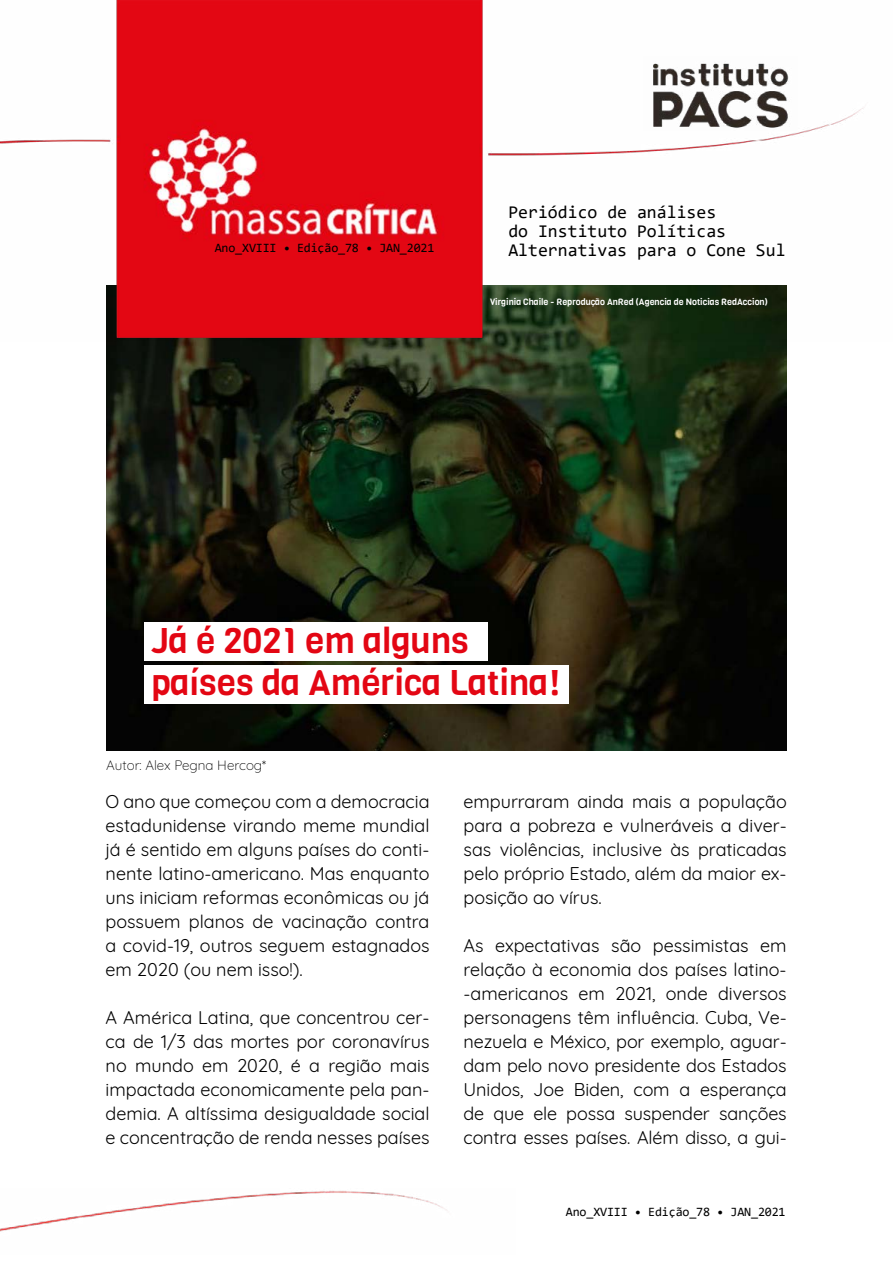
<style>
.page{position:relative;width:893px;height:1263px;background:#fff}
.page>*{position:absolute;margin:0;border:0;box-sizing:border-box;transform-origin:0 0}
.t1{font:35.1px/42.2px "Viga";color:#e30613}
.t2{font:18px/24px "Quicksand";color:#000;text-align:justify}
.t3{font:18px/18.8px "Consolas";color:#000}
.t4{font:300 13.5px "Quicksand";color:#000}
.t5{font:12.75px "Consolas";letter-spacing:-.01em;color:#000}
.t6{font:9px "Viga";color:#fff}
</style>
<div class="page">
<img style="left:0;top:1190px;width:447px;height:42px">
<img style="left:106px;top:341px;width:681px;height:409px">
<img style="left:0;top:0;width:863px;height:341px">
<img style="left:643px;top:57px;width:154px;height:74px">
<img style="left:145px;top:665px;width:424px;height:38px">
<img style="left:145px;top:623px;width:342px;height:37px">
<p class="t5" style="left:215px;top:239px;width:221px">Ano_XVIII • Edição_78 • JAN_2021</p>
<p class="t3" style="left:508px;top:202px;width:279px">Periódico de análises<br>do Instituto Políticas<br>Alternativas para o Cone Sul</p>
<p class="t6" style="left:490px;top:296px;width:279px">Virginia Chaile - Reprodução AnRed (Agencia de Noticias RedAccion)</p>
<h1 class="t1" style="left:151px;top:620px;width:411px">Já é 2021 em alguns países da América Latina!</h1>
<p class="t4" style="left:106px;top:755px;width:161px">Autor: Alex Pegna Hercog*</p>
<p class="t2" style="left:106px;top:788px;width:325px">O ano que começou com a democracia estadunidense virando meme mundial já é sentido em alguns países do conti&shy;nente latino-americano. Mas enquanto uns iniciam reformas econômicas ou já possuem planos de vacinação contra a covid-19, outros seguem estagnados em 2020 (ou nem isso!).</p>
<p class="t2" style="left:106px;top:1004px;width:325px">A América Latina, que concentrou cer&shy;ca de 1/3 das mortes por coronavírus no mundo em 2020, é a região mais impactada economicamente pela pan&shy;demia. A altíssima desigualdade social e concentração de renda nesses países</p>
<p class="t2" style="left:463px;top:788px;width:325px">empurraram ainda mais a população para a pobreza e vulneráveis a diver&shy;sas violências, inclusive às praticadas pelo próprio Estado, além da maior ex&shy;posição ao vírus.</p>
<p class="t2" style="left:463px;top:932px;width:325px">As expectativas são pessimistas em relação à economia dos países latino--americanos em 2021, onde diversos personagens têm influência. Cuba, Ve&shy;nezuela e México, por exemplo, aguar&shy;dam pelo novo presidente dos Estados Unidos, Joe Biden, com a esperança de que ele possa suspender sanções contra esses países. Além disso, a gui-</p>
<p class="t5" style="left:566px;top:1203px;width:221px">Ano_XVIII • Edição_78 • JAN_2021</p>
</div>
